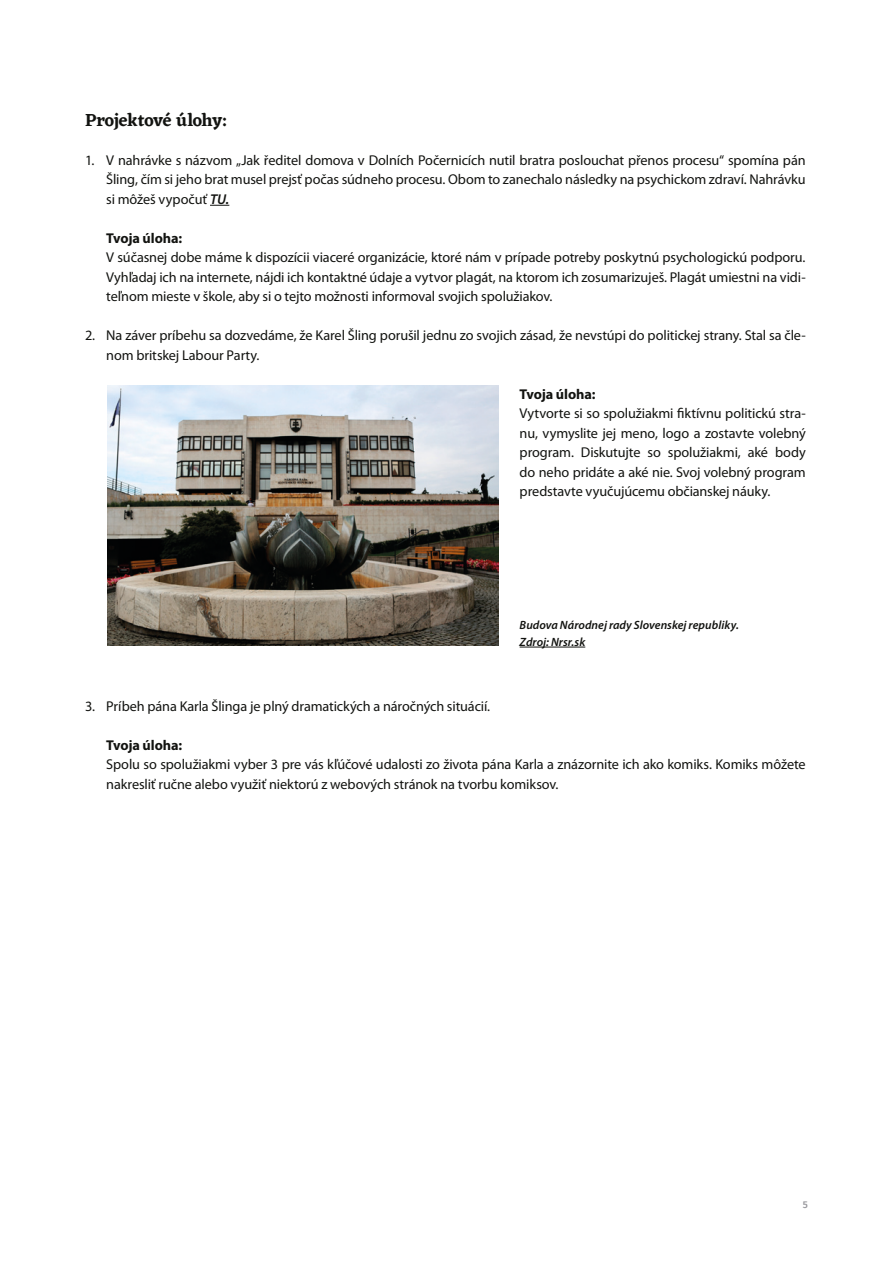
<style>
.page{position:relative;width:893px;height:1263px;background:#fff}
.page>*{position:absolute;margin:0;border:0;box-sizing:border-box;transform-origin:0 0}
.t1{font:600 18px "Eczar";letter-spacing:-.02em;color:#121310}
.t2{font:14.25px/19.5px "Myriad Pro";letter-spacing:-.01em;color:#121310;text-align:justify}
.t3{font:700 14.25px "Myriad Pro";letter-spacing:-.005em;color:#121310}
.t4{font:italic 600 12px/16.5px "Myriad Pro";color:#121310}
.t5{font:500 9.75px "Fira Sans";color:#96969b}
.s1{font-weight:600;font-style:italic}
</style>
<div class="page">
<svg style="left:210px;top:205px;width:19px;height:1px"></svg>
<hr style="left:520px;top:647px;width:65px;height:1px;background:#121310">
<img style="left:107px;top:385px;width:391px;height:261px">
<p class="t1" style="left:85px;top:107px;width:143px">Projektové úlohy:</p>
<p class="t2" style="left:106px;top:150px;width:701px;text-indent:-21px">1. V nahrávke s názvom „Jak ředitel domova v Dolních Počernicích nutil bratra poslouchat přenos procesu“ spomína pán Šling, čím si jeho brat musel prejsť počas súdneho procesu. Obom to zanechalo následky na psychickom zdraví. Nahrávku si môžeš vypočuť <span class="s1">TU.</span></p>
<p class="t3" style="left:106px;top:229px;width:77px">Tvoja úloha:</p>
<p class="t2" style="left:106px;top:248px;width:701px">V súčasnej dobe máme k dispozícii viaceré organizácie, ktoré nám v prípade potreby poskytnú psychologickú podporu.<br>Vyhľadaj ich na internete, nájdi ich kontaktné údaje a vytvor plagát, na ktorom ich zosumarizuješ. Plagát umiestni na vidi&shy;teľnom mieste v škole, aby si o tejto možnosti informoval svojich spolužiakov.</p>
<p class="t2" style="left:106px;top:326px;width:701px;text-indent:-21px">2. Na záver príbehu sa dozvedáme, že Karel Šling porušil jednu zo svojich zásad, že nevstúpi do politickej strany. Stal sa čle&shy;nom britskej Labour Party.</p>
<p class="t3" style="left:520px;top:385px;width:77px">Tvoja úloha:</p>
<p class="t2" style="left:520px;top:404px;width:288px">Vytvorte si so spolužiakmi fiktívnu politickú stra&shy;nu, vymyslite jej meno, logo a zostavte volebný program. Diskutujte so spolužiakmi, aké body do neho pridáte a aké nie. Svoj volebný program predstavte vyučujúcemu občianskej náuky.</p>
<p class="t4" style="left:520px;top:617px;width:221px">Budova Národnej rady Slovenskej republiky.<br>Zdroj: Nrsr.sk</p>
<p class="t2" style="left:85px;top:696px;width:407px">3. Príbeh pána Karla Šlinga je plný dramatických a náročných situácií.</p>
<p class="t3" style="left:106px;top:736px;width:77px">Tvoja úloha:</p>
<p class="t2" style="left:106px;top:754px;width:701px">Spolu so spolužiakmi vyber 3 pre vás kľúčové udalosti zo života pána Karla a znázornite ich ako komiks. Komiks môžete nakresliť ručne alebo využiť niektorú z webových stránok na tvorbu komiksov.</p>
<p class="t5" style="left:803px;top:1197px;width:7px">5</p>
</div>
